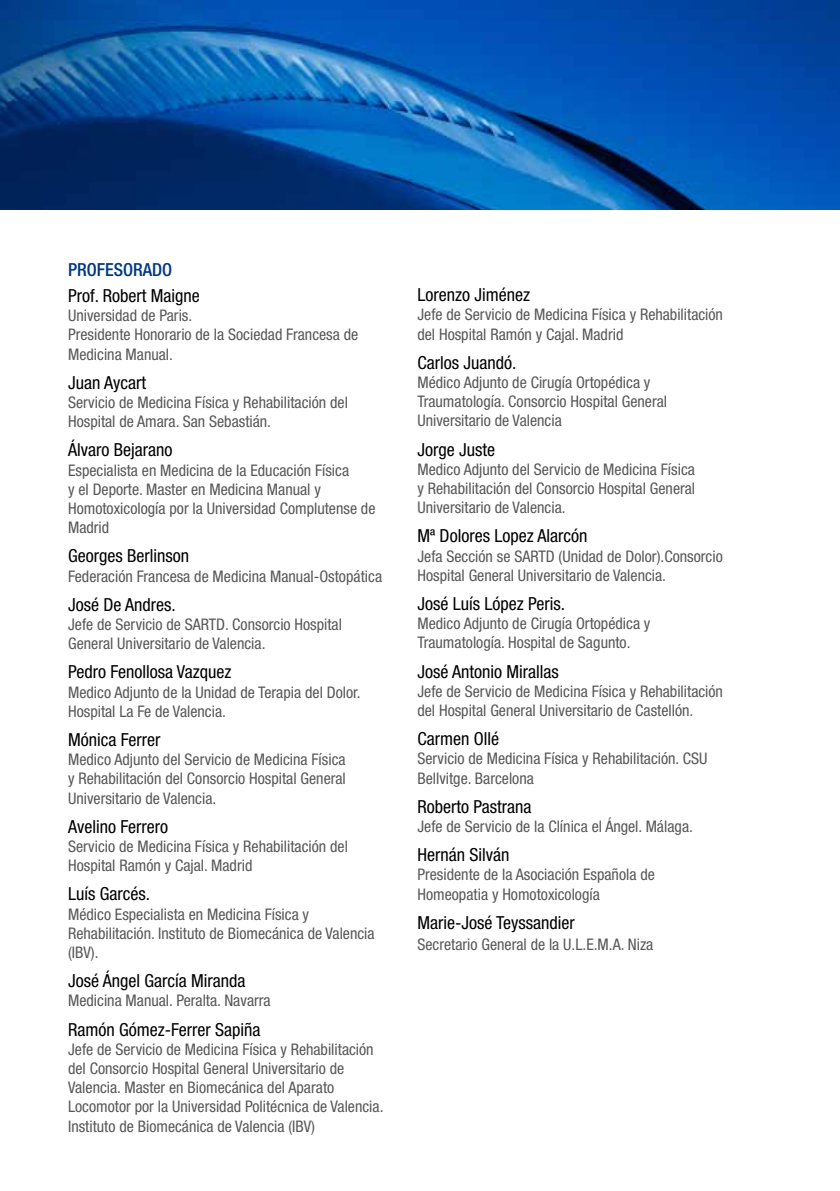
<style>
.page{position:relative;width:840px;height:1191px;background:#fff}
.page>*{position:absolute;margin:0;border:0;box-sizing:border-box;transform-origin:0 0}
.t1{font:condensed 18px "Helvetica Neue LT Pro";color:#000}
.t2{font:500 condensed 18px "Helvetica Neue LT Pro";color:#003882}
.t3{font:condensed 16px/19.2px "Helvetica Neue LT Pro";color:#58585a}
</style>
<div class="page">
<img style="left:0;top:0;width:839px;height:209px">
<p class="t2" style="left:68px;top:258px;width:106px">PROFESORADO</p>
<p class="t1" style="left:68px;top:285px;width:133px">Prof. Robert Maigne</p>
<p class="t3" style="left:68px;top:306px;width:291px">Universidad de Paris.<br>Presidente Honorario de la Sociedad Francesa de<br>Medicina Manual.</p>
<p class="t1" style="left:68px;top:372px;width:79px">Juan Aycart</p>
<p class="t3" style="left:68px;top:393px;width:281px">Servicio de Medicina Física y Rehabilitación del<br>Hospital de Amara. San Sebastián.</p>
<p class="t1" style="left:68px;top:439px;width:106px">Álvaro Bejarano</p>
<p class="t3" style="left:68px;top:460px;width:309px">Especialista en Medicina de la Educación Física<br>y el Deporte. Master en Medicina Manual y Homotoxicología por la Universidad Complutense de Madrid</p>
<p class="t1" style="left:68px;top:545px;width:122px">Georges Berlinson</p>
<p class="t3" style="left:68px;top:566px;width:315px">Federación Francesa de Medicina Manual-Ostopática</p>
<p class="t1" style="left:68px;top:594px;width:109px">José De Andres.</p>
<p class="t3" style="left:68px;top:614px;width:275px">Jefe de Servicio de SARTD. Consorcio Hospital<br>General Universitario de Valencia.</p>
<p class="t1" style="left:68px;top:661px;width:165px">Pedro Fenollosa Vazquez</p>
<p class="t3" style="left:68px;top:682px;width:294px">Medico Adjunto de la Unidad de Terapia del Dolor.<br>Hospital La Fe de Valencia.</p>
<p class="t1" style="left:68px;top:729px;width:94px">Mónica Ferrer</p>
<p class="t3" style="left:68px;top:750px;width:279px;text-align:justify">Medico Adjunto del Servicio de Medicina Física y Rehabilitación del Consorcio Hospital General Universitario de Valencia.</p>
<p class="t1" style="left:68px;top:816px;width:101px">Avelino Ferrero</p>
<p class="t3" style="left:68px;top:836px;width:281px">Servicio de Medicina Física y Rehabilitación del<br>Hospital Ramón y Cajal. Madrid</p>
<p class="t1" style="left:68px;top:883px;width:83px">Luís Garcés.</p>
<p class="t3" style="left:68px;top:904px;width:308px">Médico Especialista en Medicina Física y<br>Rehabilitación. Instituto de Biomecánica de Valencia (IBV).</p>
<p class="t1" style="left:68px;top:970px;width:179px">José Ángel García Miranda</p>
<p class="t3" style="left:68px;top:991px;width:204px">Medicina Manual. Peralta. Navarra</p>
<p class="t1" style="left:68px;top:1018px;width:194px">Ramón Gómez-Ferrer Sapiña</p>
<p class="t3" style="left:68px;top:1039px;width:317px">Jefe de Servicio de Medicina Física y Rehabilitación del Consorcio Hospital General Universitario de Valencia. Master en Biomecánica del Aparato Locomotor por la Universidad Politécnica de Valencia.<br>Instituto de Biomecánica de Valencia (IBV)</p>
<p class="t1" style="left:417px;top:284px;width:114px">Lorenzo Jiménez</p>
<p class="t3" style="left:417px;top:305px;width:307px">Jefe de Servicio de Medicina Física y Rehabilitación del Hospital Ramón y Cajal. Madrid</p>
<p class="t1" style="left:417px;top:352px;width:100px">Carlos Juandó.</p>
<p class="t3" style="left:417px;top:372px;width:251px">Médico Adjunto de Cirugía Ortopédica y<br>Traumatología. Consorcio Hospital General<br>Universitario de Valencia</p>
<p class="t1" style="left:417px;top:439px;width:79px">Jorge Juste</p>
<p class="t3" style="left:417px;top:459px;width:279px;text-align:justify">Medico Adjunto del Servicio de Medicina Física y Rehabilitación del Consorcio Hospital General Universitario de Valencia.</p>
<p class="t1" style="left:417px;top:525px;width:171px">Mª Dolores Lopez Alarcón</p>
<p class="t3" style="left:417px;top:546px;width:307px">Jefa Sección se SARTD (Unidad de Dolor).Consorcio<br>Hospital General Universitario de Valencia.</p>
<p class="t1" style="left:417px;top:593px;width:149px">José Luís López Peris.</p>
<p class="t3" style="left:417px;top:614px;width:234px">Medico Adjunto de Cirugía Ortopédica y<br>Traumatología. Hospital de Sagunto.</p>
<p class="t1" style="left:417px;top:661px;width:143px">José Antonio Mirallas</p>
<p class="t3" style="left:417px;top:681px;width:307px">Jefe de Servicio de Medicina Física y Rehabilitación del Hospital General Universitario de Castellón.</p>
<p class="t1" style="left:417px;top:728px;width:83px">Carmen Ollé</p>
<p class="t3" style="left:417px;top:749px;width:291px">Servicio de Medicina Física y Rehabilitación. CSU<br>Bellvitge. Barcelona</p>
<p class="t1" style="left:417px;top:796px;width:115px">Roberto Pastrana</p>
<p class="t3" style="left:417px;top:816px;width:277px">Jefe de Servicio de la Clínica el Ángel. Málaga.</p>
<p class="t1" style="left:417px;top:844px;width:93px">Hernán Silván</p>
<p class="t3" style="left:417px;top:865px;width:239px">Presidente de la Asociación Española de<br>Homeopatia y Homotoxicología</p>
<p class="t1" style="left:417px;top:912px;width:159px">Marie-José Teyssandier</p>
<p class="t3" style="left:417px;top:935px;width:237px">Secretario General de la U.L.E.M.A. Niza</p>
</div>
